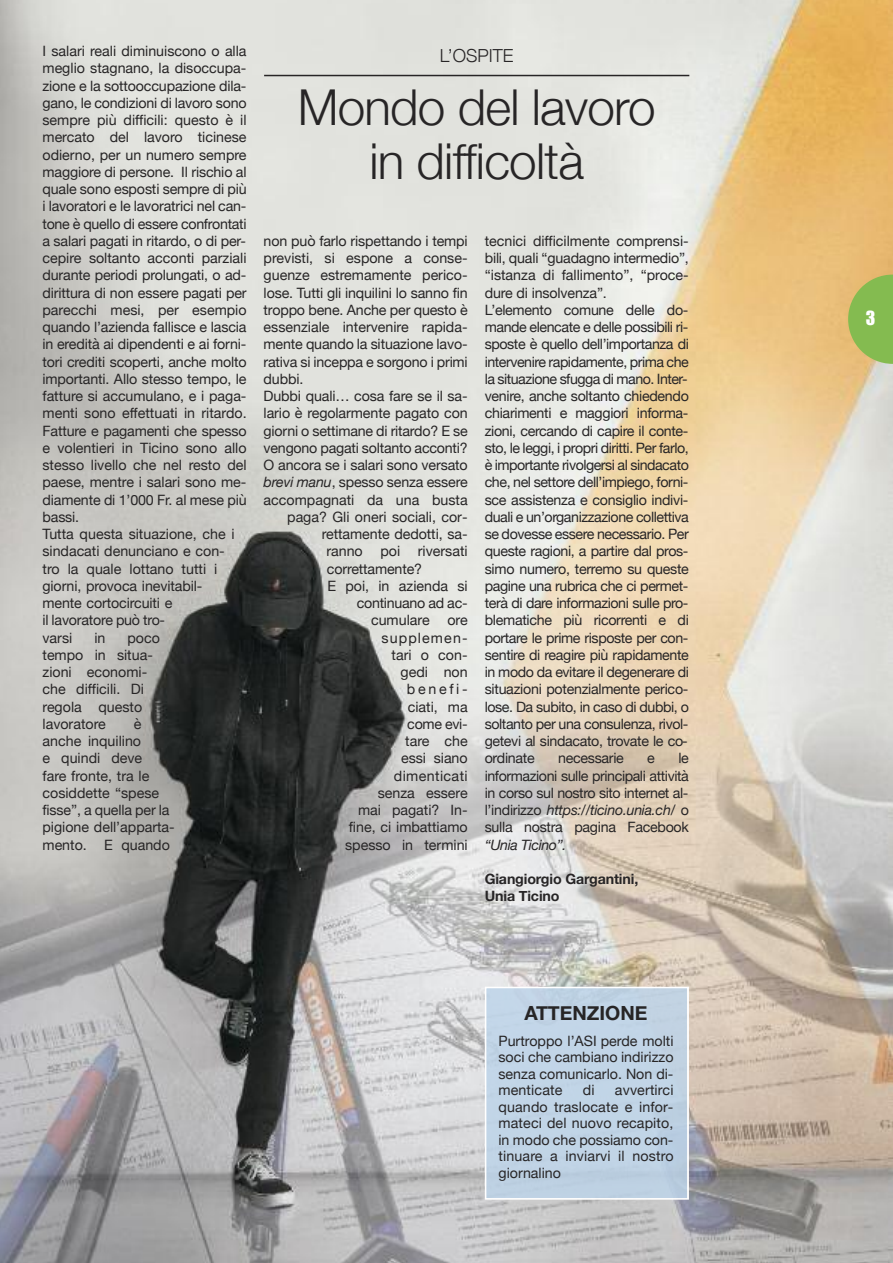
<style>
.page{position:relative;width:893px;height:1263px;background:#fff}
.page>*{position:absolute;margin:0;border:0;box-sizing:border-box;transform-origin:0 0}
.t1{font:300 49.5px/54px "Helvetica Neue";letter-spacing:-.015em;color:#272526;text-align:center}
.t2{font:700 19.5px "Helvetica Neue";color:#272526}
.t3{font:300 18px "Helvetica Neue";color:#272526}
.t4{font:18px "Impact";color:#fff}
.t5{font:14.25px/17.2px "Helvetica Neue";letter-spacing:-.01em;color:#272526;text-align:justify}
.t6{font:14.25px/17.2px "Helvetica Neue";letter-spacing:-.03em;color:#272526}
.t7{font:700 14.25px/17.2px "Helvetica Neue";letter-spacing:-.01em;color:#272526}
.t8{font:italic 14.25px "Helvetica Neue";letter-spacing:-.03em;color:#272526}
.t9{font:14.25px "Helvetica Neue";letter-spacing:.03em;color:#272526}
.t10{font:14.25px "Helvetica Neue";letter-spacing:.08em;color:#272526}
.s1{font-style:italic}
</style>
<div class="page">
<img style="left:0;top:0;width:893px;height:1263px">
<hr style="left:264px;top:75px;width:425px;height:1px;background:#272526">
<svg style="left:848px;top:275px;width:45px;height:89px;background:#99bb58"></svg>
<div style="left:486px;top:988px;width:201px;height:210px;background:#c1d5e6"></div>
<div style="left:485px;top:987px;width:204px;height:212px;border:2px solid #fff"></div>
<p class="t5" style="left:43px;top:42px;width:206px;text-align:left">I salari reali diminuiscono o alla meglio stagnano, la disoccupa&shy;zione e la sottooccupazione dila&shy;gano, le condizioni di lavoro sono sempre più difficili: questo è il mercato del lavoro ticinese odierno, per un numero sempre maggiore di persone. Il rischio al quale sono esposti sempre di più i lavoratori e le lavoratrici nel can&shy;tone è quello di essere confrontati a salari pagati in ritardo, o di per&shy;cepire soltanto acconti parziali durante periodi prolungati, o ad&shy;dirittura di non essere pagati per parecchi mesi, per esempio quando l’azienda fallisce e lascia in eredità ai dipendenti e ai forni&shy;tori crediti scoperti, anche molto importanti. Allo stesso tempo, le fatture si accumulano, e i paga&shy;menti sono effettuati in ritardo.<br>Fatture e pagamenti che spesso e volentieri in Ticino sono allo stesso livello che nel resto del paese, mentre i salari sono me&shy;diamente di 1’000 Fr. al mese più bassi.<br>Tutta questa situazione, che i sindacati denunciano e con-<br>tro la quale lottano tutti i giorni, provoca inevitabil-<br>mente cortocircuiti e<br>il lavoratore può tro-<br>varsi</p>
<p class="t5" style="left:94px;top:629px;width:13px">in</p>
<p class="t5" style="left:43px;top:629px;width:119px;text-align:left;text-indent:85px">poco tempo in situa&shy;zioni economi&shy;che difficili. Di regola questo lavoratore</p>
<p class="t5" style="left:43px;top:715px;width:134px;text-align:left;text-indent:91px">è anche inquilino<br>e quindi deve<br>fare fronte, tra le cosiddette “spese fisse”, a quella per la pigione dell’apparta&shy;mento. E quando</p>
<p class="t3" style="left:440px;top:44px;width:75px">L’OSPITE</p>
<h1 class="t1" style="left:298px;top:80px;width:359px">Mondo del lavoro in difficoltà</h1>
<p class="t5" style="left:264px;top:232px;width:206px">non può farlo rispettando i tempi</p>
<p class="t5" style="left:264px;top:249px;width:205px">previsti, si espone a conse-</p>
<p class="t5" style="left:264px;top:266px;width:205px">guenze estremamente perico-</p>
<p class="t5" style="left:264px;top:284px;width:206px">lose. Tutti gli inquilini lo sanno fin</p>
<p class="t5" style="left:264px;top:301px;width:206px">troppo bene. Anche per questo è</p>
<p class="t5" style="left:264px;top:318px;width:205px">essenziale intervenire rapida-</p>
<p class="t5" style="left:264px;top:335px;width:205px">mente quando la situazione lavo-</p>
<p class="t5" style="left:264px;top:353px;width:206px">rativa si inceppa e sorgono i primi</p>
<p class="t5" style="left:264px;top:370px;width:41px">dubbi.</p>
<p class="t5" style="left:264px;top:387px;width:205px">Dubbi quali… cosa fare se il sa-</p>
<p class="t5" style="left:264px;top:404px;width:206px">lario è regolarmente pagato con</p>
<p class="t5" style="left:264px;top:422px;width:206px">giorni o settimane di ritardo? E se</p>
<p class="t5" style="left:264px;top:439px;width:206px">vengono pagati soltanto acconti?</p>
<p class="t5" style="left:264px;top:456px;width:206px">O ancora se i salari sono versato</p>
<p class="t5" style="left:264px;top:473px;width:206px"><span class="s1">brevi manu</span>, spesso senza essere</p>
<p class="t5" style="left:264px;top:491px;width:206px">accompagnati da una busta</p>
<p class="t5" style="left:287px;top:508px;width:182px">paga? Gli oneri sociali, cor-</p>
<p class="t5" style="left:322px;top:525px;width:147px">rettamente dedotti, sa-</p>
<p class="t5" style="left:326px;top:542px;width:143px">ranno poi riversati</p>
<p class="t5" style="left:327px;top:560px;width:97px">correttamente?</p>
<p class="t5" style="left:327px;top:577px;width:142px">E poi, in azienda si</p>
<p class="t5" style="left:357px;top:594px;width:112px">continuano ad ac-</p>
<p class="t5" style="left:371px;top:611px;width:98px">cumulare ore</p>
<p class="t10" style="left:381px;top:629px;width:88px">supplemen-</p>
<p class="t5" style="left:392px;top:646px;width:78px">tari o con-</p>
<p class="t5" style="left:401px;top:663px;width:69px">gedi non</p>
<p class="t5" style="left:407px;top:680px;width:62px">benefi-</p>
<p class="t5" style="left:408px;top:698px;width:61px">ciati, ma</p>
<p class="t5" style="left:407px;top:715px;width:62px">come evi-</p>
<p class="t5" style="left:405px;top:732px;width:64px">tare che</p>
<p class="t5" style="left:401px;top:749px;width:68px">essi siano</p>
<p class="t9" style="left:394px;top:767px;width:75px">dimenticati</p>
<p class="t5" style="left:378px;top:784px;width:92px">senza essere</p>
<p class="t5" style="left:358px;top:801px;width:111px">mai pagati? In-</p>
<p class="t5" style="left:349px;top:818px;width:121px">fine, ci imbattiamo</p>
<p class="t5" style="left:345px;top:836px;width:124px">spesso in termini</p>
<p class="t6" style="left:485px;top:232px;width:206px">tecnici difficilmente comprensi&shy;bili, quali “guadagno intermedio”, “istanza di fallimento”, “proce&shy;dure di insolvenza”.<br>L’elemento comune delle do&shy;mande elencate e delle possibili ri&shy;sposte è quello dell’importanza di intervenire rapidamente, prima che la situazione sfugga di mano. Inter&shy;venire, anche soltanto chiedendo chiarimenti e maggiori informa&shy;zioni, cercando di capire il conte&shy;sto, le leggi, i propri diritti. Per farlo, è importante rivolgersi al sindacato che, nel settore dell’impiego, forni&shy;sce assistenza e consiglio indivi&shy;duali e un’organizzazione collettiva se dovesse essere necessario. Per queste ragioni, a partire dal pros&shy;simo numero, terremo su queste pagine una rubrica che ci permet&shy;terà di dare informazioni sulle pro&shy;blematiche più ricorrenti e di portare le prime risposte per con&shy;sentire di reagire più rapidamente in modo da evitare il degenerare di situazioni potenzialmente perico&shy;lose. Da subito, in caso di dubbi, o soltanto per una consulenza, rivol&shy;getevi al sindacato, trovate le co&shy;ordinate</p>
<p class="t5" style="left:485px;top:749px;width:206px;text-indent:194px">le informazioni sulle principali attività in corso sul nostro sito internet al&shy;l’indirizzo <span class="s1">https://ticino.unia.ch/</span> o sulla nostra pagina Facebook</p>
<p class="t8" style="left:485px;top:836px;width:83px">“Unia Ticino”.</p>
<p class="t7" style="left:485px;top:870px;width:155px">Giangiorgio Gargantini,<br>Unia Ticino</p>
<p class="t5" style="left:558px;top:749px;width:67px">necessarie</p>
<p class="t5" style="left:647px;top:749px;width:9px">e</p>
<h2 class="t2" style="left:524px;top:1001px;width:125px">ATTENZIONE</h2>
<p class="t5" style="left:498px;top:1032px;width:177px;line-height:16.5px">Purtroppo l’ASI perde molti soci che cambiano indirizzo senza comunicarlo. Non di&shy;menticate</p>
<p class="t5" style="left:498px;top:1082px;width:177px;line-height:16.5px;text-indent:116px">avvertirci quando traslocate e infor&shy;mateci del nuovo recapito, in modo che possiamo con&shy;tinuare a inviarvi il nostro giornalino</p>
<p class="t5" style="left:583px;top:1081px;width:13px">di</p>
<p class="t4" style="left:866px;top:308px;width:11px">3</p>
</div>
